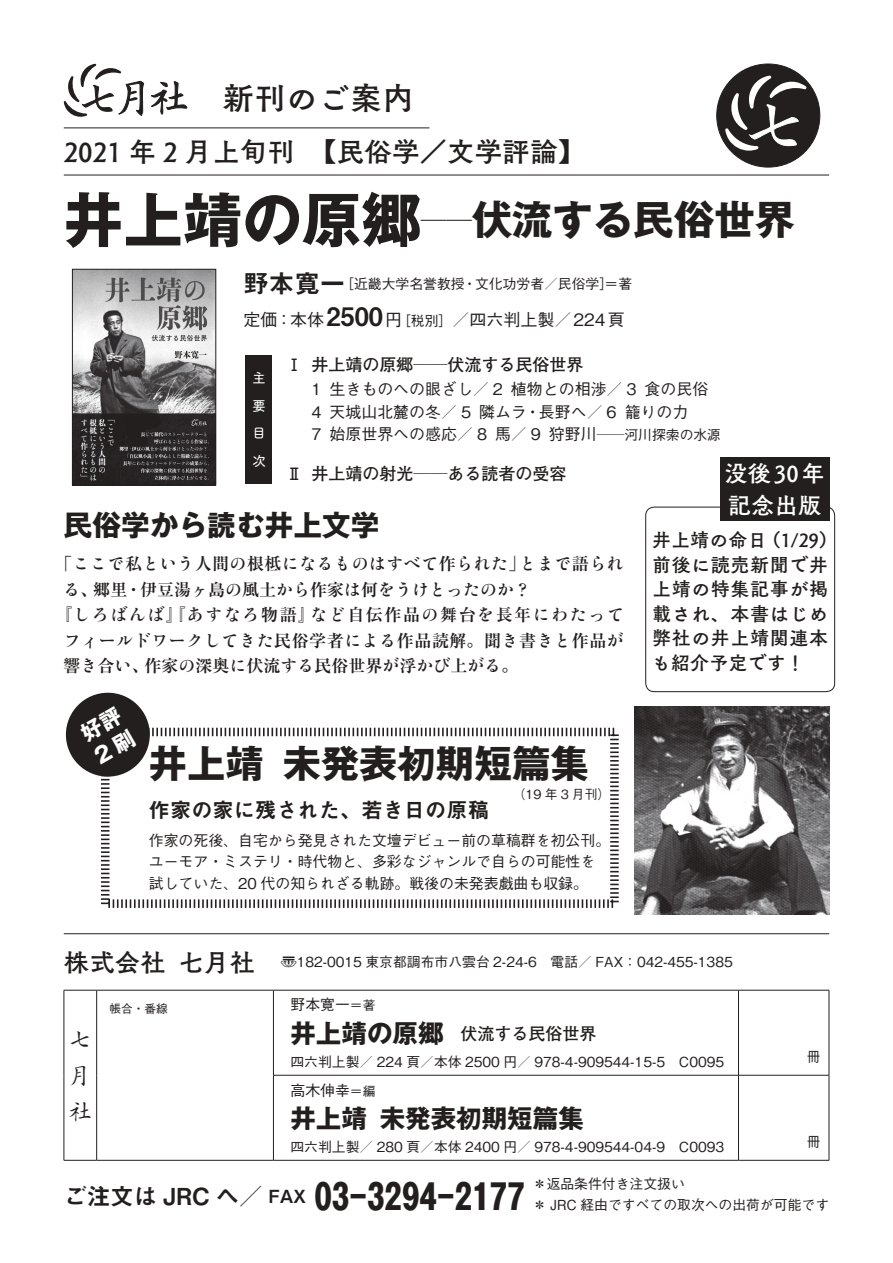
<style>
.page{position:relative;width:893px;height:1263px;background:#fff}
.page>*{position:absolute;margin:0;border:0;box-sizing:border-box;transform-origin:0 0}
.t1{font:700 59.55px "Gothic MB101 Pro";color:#241f1f}
.t2{font:700 40.35px "Gothic MB101 Pro";color:#241f1f}
.t3{font:700 38.25px "Gothic MB101 Pr 5";color:#241f1f}
.t4{font:700 35.1px "Gothic MB101 Pro";color:#241f1f}
.t5{font:31.95px "Tsuku Old Gothic Std B";color:#241f1f}
.t6{font:700 28.65px "Gothic MB101 Pro";color:#241f1f}
.t7{font:27.6px "Tsuku Old Gothic Std B";color:#241f1f}
.t8{font:700 25.5px "Gothic MB101 Pr 5";color:#241f1f}
.t9{font:300 24.45px/36.6px "Outai Kai Std";color:#241f1f}
.t10{font:23.4px/32px "Tsuku Old Gothic Std B";color:#fff}
.t11{font:21.3px "Midashi Go Pro MB31";color:#241f1f}
.t12{font:700 21.3px/26.5px "Gothic MB101 Pro";color:#fff}
.t13{font:19.2px/24.5px "Tsuku Old Gothic Std B";letter-spacing:.025em;color:#241f1f}
.t14{font:16.95px "Ryumin Std Bold KO";letter-spacing:.03em;color:#241f1f}
.t15{font:700 16.95px "Futo Go B101 Pro";color:#241f1f}
.t16{font:16.95px "Ryumin Std Bold KO";letter-spacing:.09em;color:#241f1f}
.t17{font:16.95px "Ryumin Std Bold KO";color:#241f1f}
.t18{font:700 16.95px "Ryumin Pro";color:#241f1f}
.t19{font:500 16.95px "Gothic BBB Pro";color:#241f1f}
.t20{font:500 15.9px/22.5px "Gothic BBB Pro";color:#241f1f}
.t21{font:500 14.85px/21.3px "Gothic BBB Pro";color:#241f1f}
.t22{font:500 13.8px/21.3px "Gothic BBB Pro";color:#241f1f}
.t23{font:13.8px/27.6px "Tsuku A Rd Gothic Std D";color:#fff}
.t24{font:500 12.75px "Gothic BBB Pro";color:#241f1f}
.t25{font:500 11.7px "Gothic BBB Pro";color:#241f1f}
.s1{font-size:25.5px}
.s2{font-family:"Midashi Go Pro MB31";font-weight:400;font-size:25.5px}
.s3{font-size:13.8px}
.s4{font-family:"Ryumin Pro";font-weight:700}
.s5{font-family:"Ryumin Std Bold KO";font-weight:400}
.s6{font-family:"Tsuku Old Gothic Std B";font-weight:400;font-size:25.5px}
.s7{font-size:15.9px}
.s8{font-size:12.75px}
.s9{font-family:"Gothic MB101 Pr 5";font-size:25.5px}
.s10{font-family:"Midashi Go Pro MB31";font-weight:400;font-size:23.4px}
</style>
<div class="page">
<svg style="left:151px;top:81px;width:36px;height:34px"></svg>
<svg style="left:64px;top:64px;width:80px;height:53px"></svg>
<div style="left:246px;top:355px;width:26px;height:129px;background:#241f1f"></div>
<hr style="left:64px;top:990px;width:33px;height:1px;background:#241f1f">
<hr style="left:64px;top:990px;width:1px;height:85px;background:#241f1f">
<hr style="left:97px;top:990px;width:176px;height:1px;background:#241f1f">
<hr style="left:96px;top:990px;width:1px;height:85px;background:#241f1f">
<hr style="left:273px;top:990px;width:465px;height:1px;background:#241f1f">
<hr style="left:273px;top:990px;width:1px;height:85px;background:#241f1f">
<hr style="left:738px;top:990px;width:91px;height:1px;background:#241f1f">
<hr style="left:738px;top:990px;width:1px;height:85px;background:#241f1f">
<hr style="left:829px;top:990px;width:1px;height:85px;background:#241f1f">
<hr style="left:64px;top:1075px;width:1px;height:85px;background:#241f1f">
<hr style="left:96px;top:1075px;width:1px;height:85px;background:#241f1f">
<hr style="left:273px;top:1075px;width:465px;height:1px;background:#241f1f">
<hr style="left:273px;top:1075px;width:1px;height:85px;background:#241f1f">
<hr style="left:738px;top:1075px;width:91px;height:1px;background:#241f1f">
<hr style="left:738px;top:1075px;width:1px;height:85px;background:#241f1f">
<hr style="left:829px;top:1075px;width:1px;height:85px;background:#241f1f">
<hr style="left:64px;top:1160px;width:33px;height:1px;background:#241f1f">
<hr style="left:97px;top:1160px;width:176px;height:1px;background:#241f1f">
<hr style="left:273px;top:1160px;width:465px;height:1px;background:#241f1f">
<hr style="left:738px;top:1160px;width:91px;height:1px;background:#241f1f">
<svg style="left:101px;top:727px;width:518px;height:181px"></svg>
<div style="left:66px;top:693px;width:84px;height:84px;background:#241f1f;border-radius:50%"></div>
<img style="left:635px;top:707px;width:194px;height:207px">
<div style="left:645px;top:507px;width:190px;height:185px;border:1px solid #241f1f;border-radius:9px"></div>
<div style="left:720px;top:457px;width:109px;height:64px;background:#241f1f"></div>
<hr style="left:64px;top:128px;width:365px;height:1px;background:#241f1f">
<hr style="left:64px;top:175px;width:765px;height:1px;background:#241f1f">
<hr style="left:64px;top:933px;width:765px;height:1px;background:#241f1f">
<img style="left:74px;top:271px;width:140px;height:212px">
<div style="left:72px;top:269px;width:144px;height:216px;border:1px solid #241f1f"></div>
<div style="left:717px;top:64px;width:103px;height:103px;background:#241f1f;border-radius:50%"></div>
<svg style="left:725px;top:76px;width:82px;height:75px"></svg>
<h3 class="t5" style="left:223px;top:74px;width:193px">新刊のご案内</h3>
<h3 class="t7" style="left:64px;top:131px;width:523px">2021 年 2 月上旬刊　【民俗学／文学評論】</h3>
<h1 class="t1" style="left:64px;top:170px;width:359px">井上靖の原郷</h1>
<h2 class="t2" style="left:421px;top:186px;width:376px"><span class="s1">──</span>伏流する民俗世界</h2>
<p class="t22" style="left:243px;top:271px;width:390px"><span class="s2">野本寛一</span>［近畿大学名誉教授・文化功労者／民俗学］＝著</p>
<p class="t19" style="left:243px;top:306px;width:383px">定価：本体<span class="s2">2500</span>円<span class="s3">［税別］</span>／四六判上製／224頁</p>
<p class="t15" style="left:286px;top:351px;width:299px">Ⅰ 井上靖の原郷──伏流する民俗世界</p>
<p class="t20" style="left:311px;top:376px;width:411px">1 生きものへの眼ざし／ 2 植物との相渉／ 3 食の民俗<br>4 天城山北麓の冬／ 5 隣ムラ・長野へ／ 6 籠りの力<br>7 始原世界への感応／ 8 馬／ 9 狩野川<span class="s3">──河川探索の水源</span></p>
<p class="t15" style="left:286px;top:460px;width:282px">Ⅱ 井上靖の射光──ある読者の受容</p>
<h3 class="t6" style="left:64px;top:501px;width:317px">民俗学から読む井上文学</h3>
<p class="t14" style="left:55px;top:551px;width:570px">「ここで<span class="s4">私</span>という<span class="s4">人間</span>の<span class="s4">根柢</span>になるものはすべて<span class="s4">作</span>られた」とまで<span class="s4">語</span>られ</p>
<p class="t17" style="left:64px;top:577px;width:469px">る、<span class="s4">郷里</span>・<span class="s4">伊豆湯</span>ヶ<span class="s4">島</span>の<span class="s4">風土</span>から<span class="s4">作家</span>は<span class="s4">何</span>をうけとったのか？</p>
<p class="t16" style="left:55px;top:603px;width:570px">『しろばんば』『あすなろ<span class="s4">物語</span>』など<span class="s4">自伝作品</span>の<span class="s4">舞台</span>を<span class="s4">長年</span>にわたって</p>
<p class="t14" style="left:64px;top:628px;width:562px">フィールドワークしてきた<span class="s4">民俗学者</span>による<span class="s4">作品読解</span>。<span class="s4">聞</span>き<span class="s4">書</span>きと<span class="s4">作品</span>が</p>
<p class="t18" style="left:64px;top:652px;width:456px">響<span class="s5">き</span>合<span class="s5">い、</span>作家<span class="s5">の</span>深奥<span class="s5">に</span>伏流<span class="s5">する</span>民俗世界<span class="s5">が</span>浮<span class="s5">かび</span>上<span class="s5">がる。</span></p>
<p class="t23" style="left:252px;top:363px;width:15px">主要目次</p>
<h3 class="t10" style="left:724px;top:456px;width:102px">没後30年記念出版</h3>
<h3 class="t13" style="left:652px;top:527px;width:187px">井上靖の命日（1/29）前後に読売新聞で井上靖の特集記事が掲載され、本書はじめ弊社の井上靖関連本も紹介予定です！</h3>
<h3 class="t12" style="left:75px;top:721px;width:44px;rotate:-30deg">好評<br>2 刷</h3>
<h3 class="t3" style="left:149px;top:732px;width:442px">井上靖 未発表初期短篇集</h3>
<h3 class="t11" style="left:149px;top:792px;width:342px">作家の家に残された、若き日の原稿</h3>
<p class="t24" style="left:513px;top:783px;width:99px">（19 年 3 月刊）</p>
<p class="t21" style="left:149px;top:828px;width:463px">作家の死後、自宅から発見された文壇デビュー前の草稿群を初公刊。ユーモア・ミステリ・時代物と、多彩なジャンルで自らの可能性を試していた、20 代の知られざる軌跡。戦後の未発表戯曲も収録。</p>
<p class="t22" style="left:64px;top:950px;width:670px"><span class="s6">株式会社 七月社</span> <span class="s7">〠</span>182-0015 東京都調布市八雲台 2-24-6　電話／ FAX：042-455-1385</p>
<h3 class="t9" style="left:68px;top:1019px;width:24px">七月社</h3>
<p class="t25" style="left:109px;top:999px;width:60px">帳合・番線</p>
<p class="t21" style="left:290px;top:992px;width:87px">野本寛一<span class="s8">＝著</span></p>
<p class="t15" style="left:290px;top:1020px;width:308px"><span class="s9">井上靖の原郷</span>　伏流する民俗世界</p>
<p class="t22" style="left:290px;top:1049px;width:435px">四六判上製／ 224 頁／本体 2500 円／ 978-4-909544-15-5　C0095</p>
<p class="t22" style="left:807px;top:1044px;width:15px">冊</p>
<p class="t21" style="left:290px;top:1077px;width:87px">高木伸幸<span class="s8">＝編</span></p>
<h3 class="t8" style="left:290px;top:1097px;width:295px">井上靖 未発表初期短篇集</h3>
<p class="t22" style="left:290px;top:1134px;width:435px">四六判上製／ 280 頁／本体 2400 円／ 978-4-909544-04-9　C0093</p>
<p class="t22" style="left:807px;top:1129px;width:15px">冊</p>
<h3 class="t4" style="left:64px;top:1167px;width:463px"><span class="s10">ご注文は JRC へ／</span> <sup>FAX</sup> 03-3294-2177</h3>
<p class="t22" style="left:533px;top:1171px;width:298px">＊返品条件付き注文扱い<br>＊ JRC 経由ですべての取次への出荷が可能です</p>
</div>
